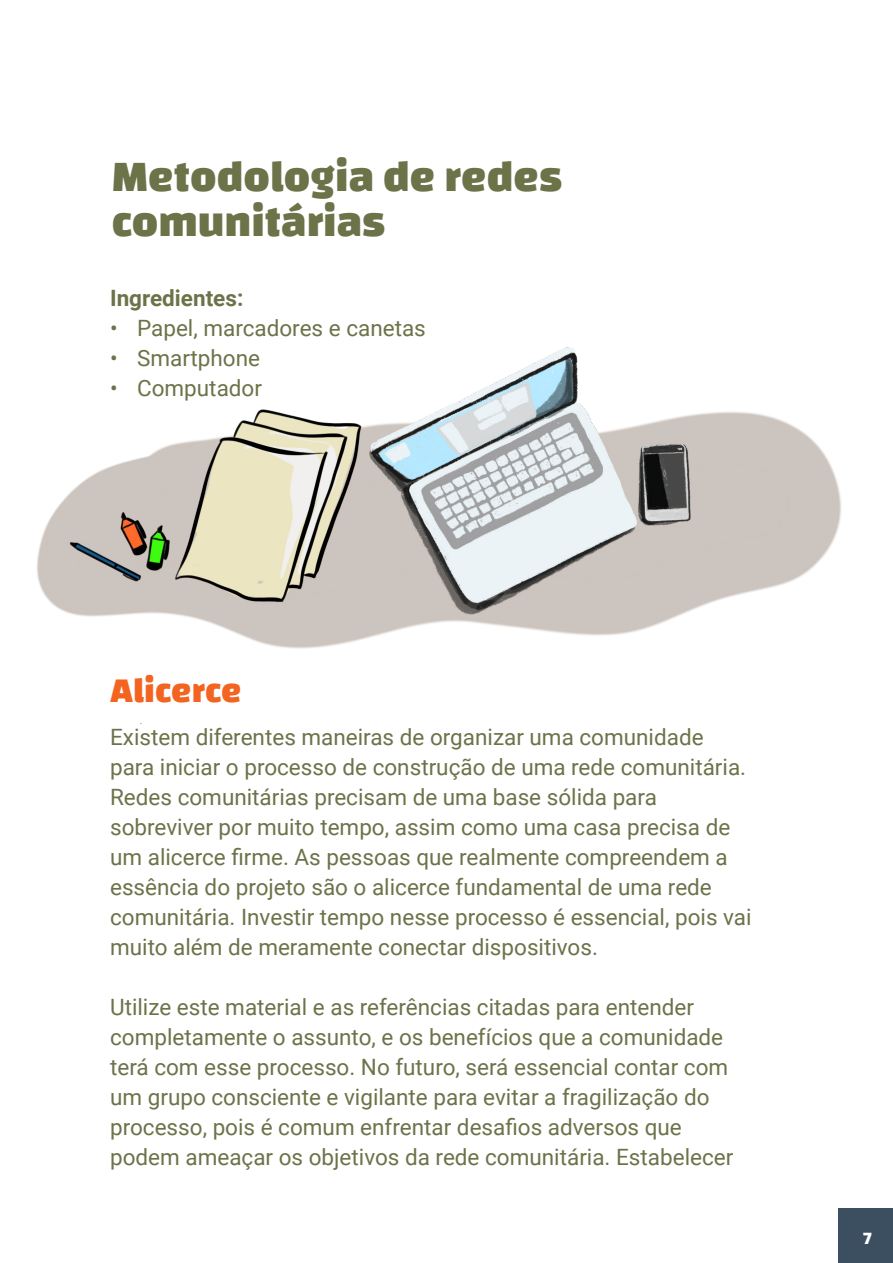
<style>
.page{position:relative;width:893px;height:1263px;background:#fff}
.page>*{position:absolute;margin:0;border:0;box-sizing:border-box;transform-origin:0 0}
.t1{font:45px/45px "Changa";color:#6c7349}
.t2{font:36px "Changa";color:#f36421}
.t3{font:22.5px/30px "Roboto";color:#6c7349}
.t4{font:700 22.5px "Roboto";color:#6c7349}
.t5{font:18px "Changa";color:#fff}
</style>
<div class="page">
<img style="left:37px;top:347px;width:856px;height:916px">
<p class="t1" style="left:112px;top:153px;width:453px">Metodologia de redes comunitárias</p>
<p class="t4" style="left:110px;top:283px;width:135px">Ingredientes:</p>
<p class="t3" style="left:110px;top:312px;width:317px">• Papel, marcadores e canetas</p>
<p class="t3" style="left:110px;top:342px;width:152px">• Smartphone</p>
<p class="t3" style="left:110px;top:372px;width:153px">• Computador</p>
<p class="t2" style="left:110px;top:668px;width:133px">Alicerce</p>
<p class="t3" style="left:110px;top:721px;width:643px">Existem diferentes maneiras de organizar uma comunidade para iniciar o processo de construção de uma rede comunitária.<br>Redes comunitárias precisam de uma base sólida para sobreviver por muito tempo, assim como uma casa precisa de um alicerce firme. As pessoas que realmente compreendem a essência do projeto são o alicerce fundamental de uma rede comunitária. Investir tempo nesse processo é essencial, pois vai muito além de meramente conectar dispositivos.</p>
<p class="t3" style="left:110px;top:991px;width:625px">Utilize este material e as referências citadas para entender completamente o assunto, e os benefícios que a comunidade terá com esse processo. No futuro, será essencial contar com um grupo consciente e vigilante para evitar a fragilização do processo, pois é comum enfrentar desafios adversos que podem ameaçar os objetivos da rede comunitária. Estabelecer</p>
<p class="t5" style="left:863px;top:1227px;width:10px">7</p>
</div>
